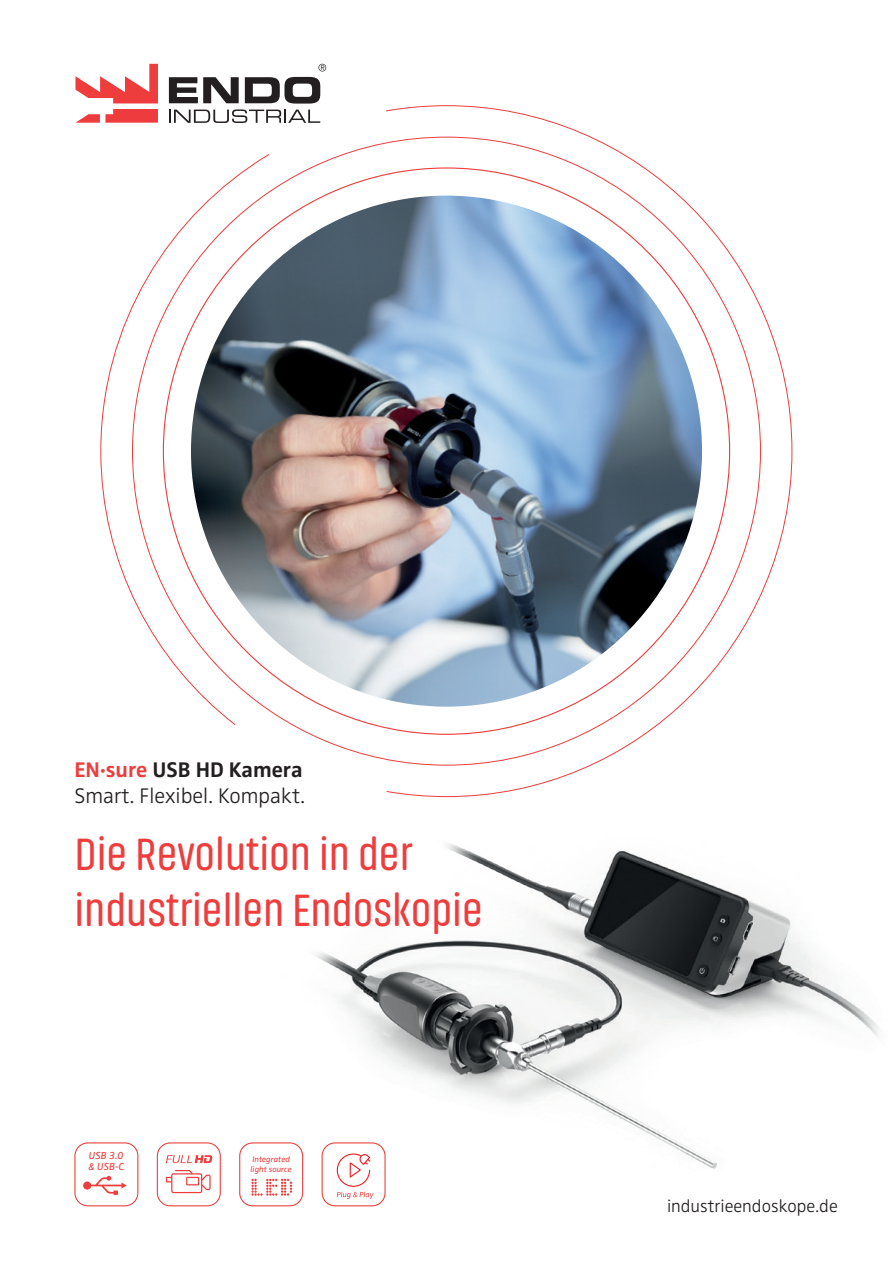
<style>
.page{position:relative;width:893px;height:1263px;background:#fff}
.page>*{position:absolute;margin:0;border:0;box-sizing:border-box;transform-origin:0 0}
.t1{font:46.5px/55.8px "Akhand Soft";color:#ee3d3c}
.t2{font:300 21.9px/26.2px "Zwo OT";color:#231f20}
.t3{font:300 18px "Zwo OT";color:#231f20}
.t4{font:italic 10.5px/10.5px "Zwo OT";color:#ee3d3c}
.t5{font:italic 8.25px/9.9px "Zwo OT";color:#ee3d3c}
.s1{font-weight:700;color:#ee3d3c}
.s2{font-weight:700}
</style>
<div class="page">
<img style="left:108px;top:843px;width:771px;height:343px">
<svg style="left:100px;top:154px;width:169px;height:571px"></svg>
<div style="left:74px;top:1142px;width:64px;height:64px;border:1px solid #ee3d3c;border-radius:13px"></div>
<svg style="left:83px;top:1176px;width:44px;height:19px"></svg>
<div style="left:157px;top:1142px;width:64px;height:64px;border:1px solid #ee3d3c;border-radius:13px"></div>
<svg style="left:166px;top:1170px;width:45px;height:23px"></svg>
<svg style="left:166px;top:1155px;width:47px;height:8px"></svg>
<div style="left:322px;top:1142px;width:64px;height:64px;border:1px solid #ee3d3c;border-radius:13px"></div>
<svg style="left:75px;top:64px;width:83px;height:39px"></svg>
<svg style="left:75px;top:109px;width:83px;height:14px"></svg>
<svg style="left:169px;top:64px;width:157px;height:59px"></svg>
<svg style="left:386px;top:105px;width:406px;height:692px"></svg>
<svg style="left:336px;top:1152px;width:38px;height:47px"></svg>
<img style="left:191px;top:196px;width:511px;height:511px">
<div style="left:239px;top:1142px;width:64px;height:64px;border:1px solid #ee3d3c;border-radius:13px"></div>
<svg style="left:251px;top:1179px;width:41px;height:17px"></svg>
<p class="t2" style="left:74px;top:757px;width:232px"><span class="s1">EN·sure</span> <span class="s2">USB HD Kamera<br></span>Smart. Flexibel. Kompakt.</p>
<h1 class="t1" style="left:74px;top:826px;width:410px">Die Revolution in der industriellen Endoskopie</h1>
<p class="t4" style="left:89px;top:1150px;width:37px">USB 3.0 &amp; USB-C</p>
<p class="t5" style="left:251px;top:1155px;width:43px">Integrated light source</p>
<p class="t3" style="left:667px;top:1196px;width:172px">industrieendoskope.de</p>
</div>
